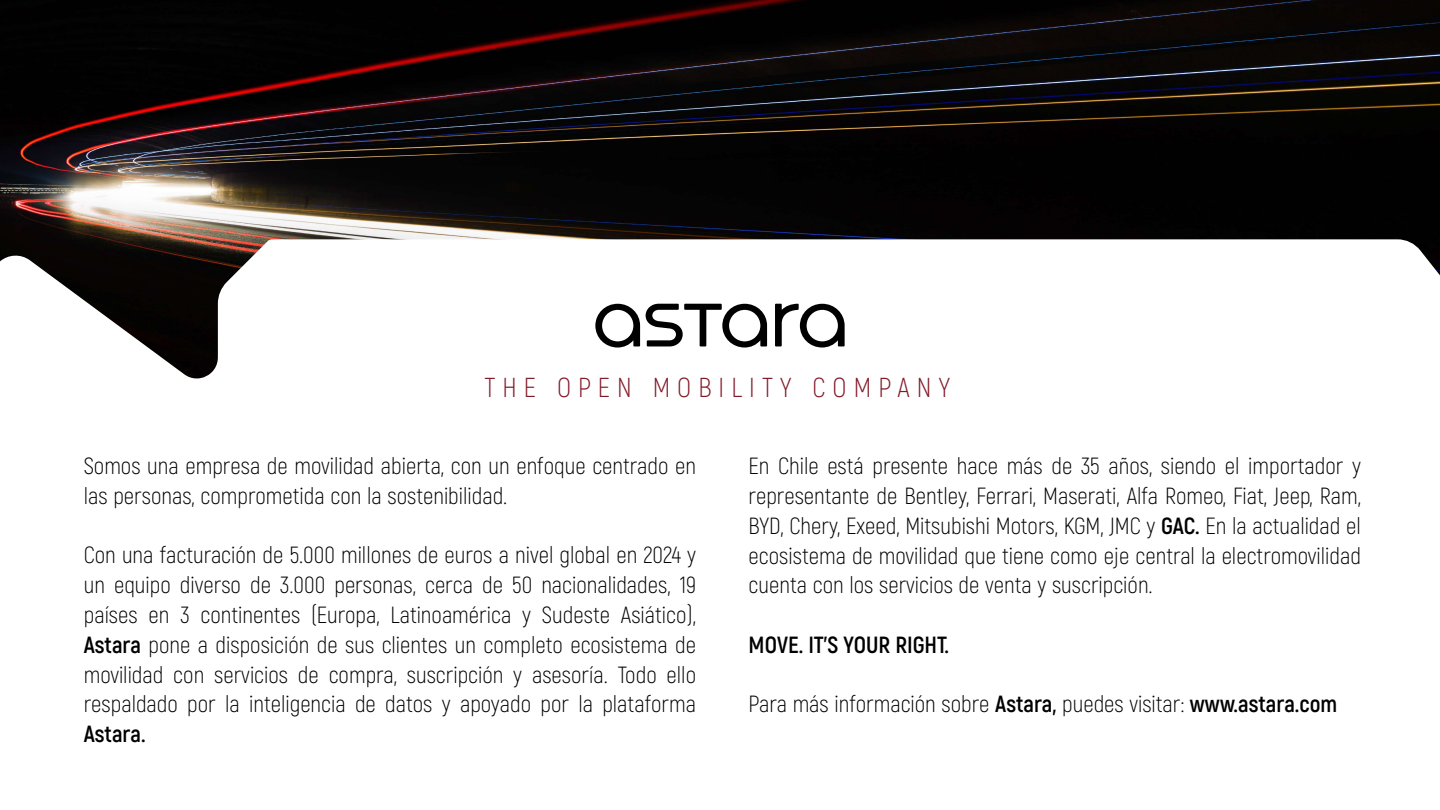
<style>
.page{position:relative;width:1440px;height:810px;background:#fff}
.page>*{position:absolute;margin:0;border:0;box-sizing:border-box;transform-origin:0 0}
.t1{font:300 27.45px "Akrobat";letter-spacing:.26em;color:#801827}
.t2{font:300 23.4px/29.8px "Akrobat";color:#000;text-align:justify}
.t3{font:700 23.4px "Akrobat";color:#000}
.s1{font-weight:700}
</style>
<div class="page">
<img style="left:0;top:0;width:1440px;height:379px">
<p class="t1" style="left:484px;top:371px;width:467px">THE OPEN MOBILITY COMPANY</p>
<p class="t2" style="left:84px;top:451px;width:614px">Somos una empresa de movilidad abierta, con un enfoque centrado en las personas, comprometida con la sostenibilidad.</p>
<p class="t2" style="left:84px;top:540px;width:614px">Con una facturación de 5.000 millones de euros a nivel global en 2024 y un equipo diverso de 3.000 personas, cerca de 50 nacionalidades, 19 países en 3 continentes (Europa, Latinoamérica y Sudeste Asiático), <span class="s1">Astara</span> pone a disposición de sus clientes un completo ecosistema de movilidad con servicios de compra, suscripción y asesoría. Todo ello respaldado por la inteligencia de datos y apoyado por la plataforma</p>
<p class="t3" style="left:84px;top:719px;width:63px">Astara.</p>
<p class="t2" style="left:749px;top:451px;width:614px">En Chile está presente hace más de 35 años, siendo el importador y representante de Bentley, Ferrari, Maserati, Alfa Romeo, Fiat, Jeep, Ram, BYD, Chery, Exeed, Mitsubishi Motors, KGM, JMC y <span class="s1">GAC.</span> En la actualidad el ecosistema de movilidad que tiene como eje central la electromovilidad cuenta con los servicios de venta y suscripción.</p>
<p class="t3" style="left:749px;top:630px;width:202px">MOVE. IT'S YOUR RIGHT.</p>
<p class="t2" style="left:749px;top:689px;width:590px">Para más información sobre <span class="s1">Astara,</span> puedes visitar: <span class="s1">www.astara.com</span></p>
</div>
